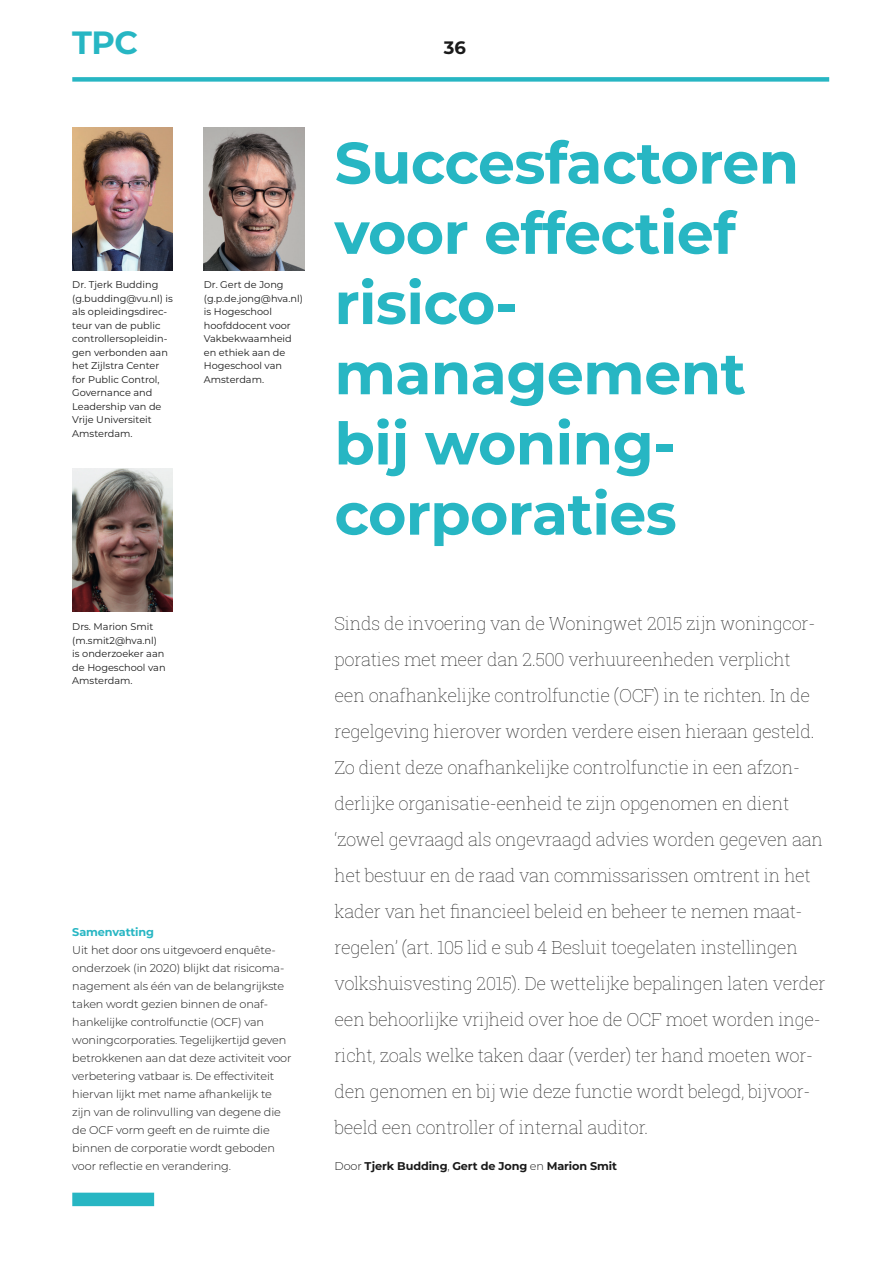
<style>
.page{position:relative;width:893px;height:1263px;background:#fff}
.page>*{position:absolute;margin:0;border:0;box-sizing:border-box;transform-origin:0 0}
.t1{font:700 58.5px/70.2px "Montserrat";letter-spacing:-.01em;color:#27b6c3}
.t2{font:700 32.25px "Montserrat";color:#27b6c3}
.t3{font:100 18px/36px "Roboto Slab";letter-spacing:-.015em;color:#1a1a1a}
.t4{font:700 18px "Montserrat";color:#1a1a1a}
.t5{font:300 11.25px/18px "Montserrat";letter-spacing:-.01em;color:#1a1a1a}
.t6{font:700 11.25px "Montserrat";letter-spacing:-.01em;color:#1a1a1a}
.t7{font:700 11.25px "Montserrat";letter-spacing:-.01em;color:#27b6c3}
.t8{font:9.75px/13.5px "Montserrat";color:#1a1a1a}
.s1{font-weight:300}
</style>
<div class="page">
<div style="left:72px;top:77px;width:757px;height:5px;background:#27b6c3"></div>
<div style="left:72px;top:1193px;width:82px;height:13px;background:#27b6c3"></div>
<img style="left:72px;top:127px;width:101px;height:143px">
<img style="left:72px;top:468px;width:101px;height:143px">
<img style="left:204px;top:127px;width:100px;height:143px">
<h2 class="t2" style="left:72px;top:19px;width:67px">TPC</h2>
<p class="t4" style="left:444px;top:34px;width:24px">36</p>
<p class="t8" style="left:72px;top:277px;width:102px">Dr. Tjerk Budding (g.budding@vu.nl) is als opleidingsdirec&shy;teur van de public controllersopleidin&shy;gen verbonden aan het Zijlstra Center for Public Control,<br>Governance and<br>Leadership van de<br>Vrije Universiteit<br>Amsterdam.</p>
<p class="t8" style="left:204px;top:277px;width:101px">Dr. Gert de Jong (g.p.de.jong@hva.nl) is Hogeschool hoofddocent voor<br>Vakbekwaamheid en ethiek aan de<br>Hogeschool van<br>Amsterdam.</p>
<p class="t8" style="left:72px;top:619px;width:95px">Drs. Marion Smit (m.smit2@hva.nl) is onderzoeker aan de Hogeschool van<br>Amsterdam.</p>
<p class="t7" style="left:72px;top:924px;width:83px">Samenvatting</p>
<p class="t5" style="left:72px;top:941px;width:221px">Uit het door ons uitgevoerd enquête&shy;onderzoek (in 2020) blijkt dat risicoma&shy;nagement als één van de belangrijkste taken wordt gezien binnen de onaf&shy;hankelijke controlfunctie (OCF) van woningcorporaties. Tegelijkertijd geven betrokkenen aan dat deze activiteit voor verbetering vatbaar is. De effectiviteit hiervan lijkt met name afhankelijk te zijn van de rolinvulling van degene die de OCF vorm geeft en de ruimte die binnen de corporatie wordt geboden voor reflectie en verandering.</p>
<h1 class="t1" style="left:334px;top:125px;width:466px">Succesfactoren voor effectief risico&shy;management bij woning&shy;corporaties</h1>
<p class="t3" style="left:334px;top:605px;width:493px">Sinds de invoering van de Woningwet 2015 zijn woningcor&shy;poraties met meer dan 2.500 verhuureenheden verplicht een onafhankelijke controlfunctie (OCF) in te richten. In de regelgeving hierover worden verdere eisen hieraan gesteld.<br>Zo dient deze onafhankelijke controlfunctie in een afzon&shy;derlijke organisatie-eenheid te zijn opgenomen en dient ‘zowel gevraagd als ongevraagd advies worden gegeven aan het bestuur en de raad van commissarissen omtrent in het kader van het financieel beleid en beheer te nemen maat&shy;regelen’ (art. 105 lid e sub 4 Besluit toegelaten instellingen volkshuisvesting 2015). De wettelijke bepalingen laten verder een behoorlijke vrijheid over hoe de OCF moet worden inge&shy;richt, zoals welke taken daar (verder) ter hand moeten wor&shy;den genomen en bij wie deze functie wordt belegd, bijvoor&shy;beeld een controller of internal auditor.</p>
<p class="t6" style="left:334px;top:1158px;width:284px"><span class="s1">Door</span> Tjerk Budding<span class="s1">,</span> Gert de Jong <span class="s1">en</span> Marion Smit</p>
</div>
